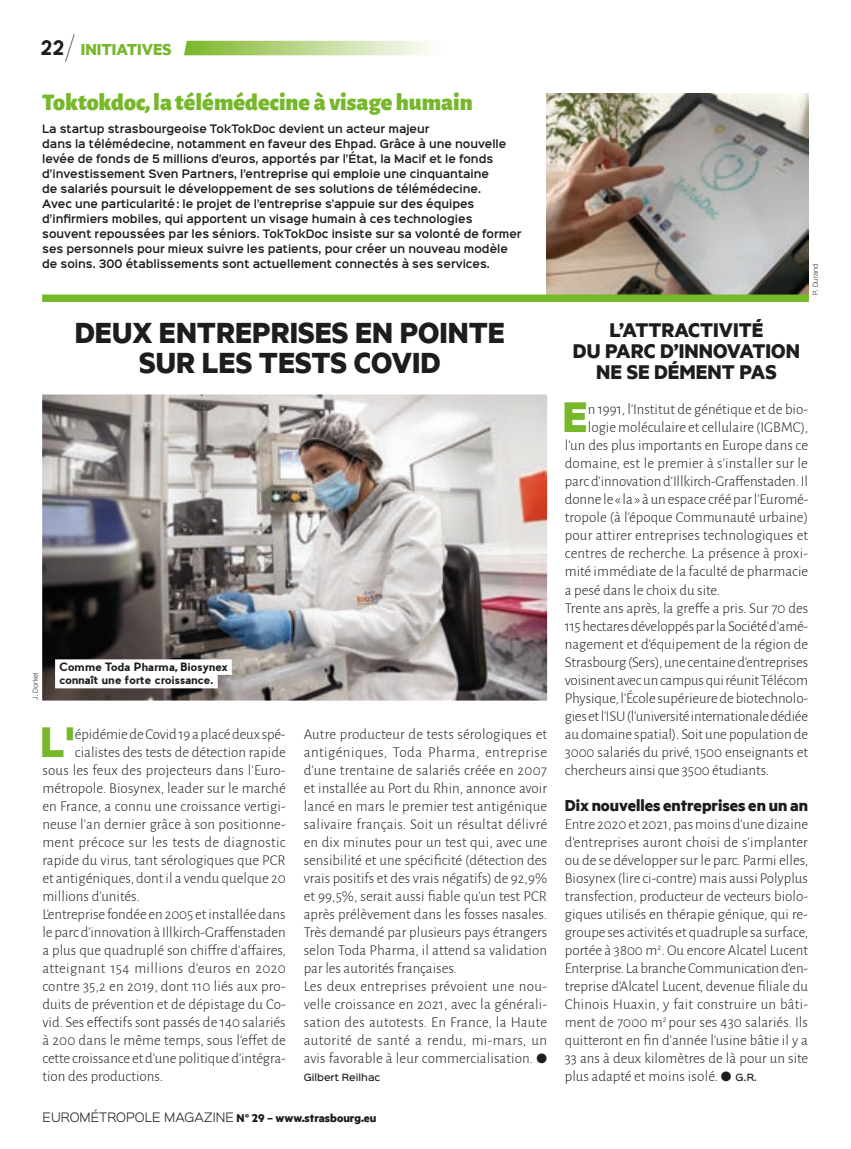
<style>
.page{position:relative;width:851px;height:1149px;background:#fff}
.page>*{position:absolute;margin:0;border:0;box-sizing:border-box;transform-origin:0 0}
.t1{font:700 48.6px "Metric";color:#76b82a}
.t2{font:700 33px/30px "Metric";color:#1d1d1b;text-align:center}
.t3{font:900 24px "Alegreya Sans";color:#76b82a}
.t4{font:700 22.5px/21px "Metric";color:#1d1d1b;text-align:center}
.t5{font:700 18px "Metric";letter-spacing:-.005em;color:#1d1d1b}
.t6{font:700 18px "Metric";color:#76b82a}
.t7{font:300 15px/18px "Alegreya Sans";color:#1d1d1b}
.t8{font:300 15px "Alegreya Sans";letter-spacing:.02em;color:#1d1d1b}
.t9{font:300 15px "Alegreya Sans";letter-spacing:.025em;color:#1d1d1b}
.t10{font:700 12.75px "Metric";color:#1d1d1b}
.t11{font:700 11.25px/13.5px "Pier Sans";color:#1d1d1b}
.t12{font:600 10.5px/15px "Sinkin Sans 600";color:#1d1d1b;scale:.95 1}
.t13{font:500 9px "Sinkin Sans 500";color:#1d1d1b}
.t14{font:300 6px "Sinkin Sans 300";color:#1d1d1b}
.s1{font-family:"Pier Sans";font-size:19.5px;color:#1d1d1b}
.s2{font-family:"Sinkin Sans 100";font-weight:100;font-size:30px;color:#1d1d1b}
.s3{font-family:"Sinkin Sans 300";font-weight:300;font-size:11.7px}
.s4{font-family:"Sinkin Sans 500";font-weight:500;font-size:9px}
</style>
<div class="page">
<svg style="left:184px;top:41px;width:246px;height:14px;background:#bdd992"></svg>
<img style="left:546px;top:94px;width:262px;height:200px">
<div style="left:42px;top:294px;width:766px;height:8px;background:#76b82a"></div>
<img style="left:42px;top:394px;width:505px;height:306px">
<img style="left:59px;top:658px;width:198px;height:26px">
<div style="left:55px;top:659px;width:177px;height:15px;background:#fff"></div>
<div style="left:55px;top:672px;width:163px;height:16px;background:#fff"></div>
<p class="t6" style="left:40px;top:39px;width:133px"><span class="s1">22</span><span class="s2">/</span> INITIATIVES</p>
<h3 class="t3" style="left:42px;top:83px;width:432px">Toktokdoc, la télémédecine à visage humain</h3>
<p class="t12" style="left:42px;top:120px;width:506px">La startup strasbourgeoise TokTokDoc devient un acteur majeur<br>dans la télémédecine, notamment en faveur des Ehpad. Grâce à une nouvelle levée de fonds de 5 millions d’euros, apportés par l’État, la Macif et le fonds d’investissement Sven Partners, l’entreprise qui emploie une cinquantaine<br>de salariés poursuit le développement de ses solutions de télémédecine.<br>Avec une particularité : le projet de l’entreprise s’appuie sur des équipes d’infirmiers mobiles, qui apportent un visage humain à ces technologies souvent repoussées par les séniors. TokTokDoc insiste sur sa volonté de former ses personnels pour mieux suivre les patients, pour créer un nouveau modèle de soins. 300 établissements sont actuellement connectés à ses services.</p>
<h2 class="t2" style="left:75px;top:317px;width:431px">DEUX ENTREPRISES EN POINTE<br>SUR LES TESTS COVID</h2>
<p class="t14" style="left:31px;top:699px;width:29px;rotate:-90deg">J. Dorkel</p>
<p class="t11" style="left:59px;top:659px;width:170px">Comme Toda Pharma, Biosynex connaît une forte croissance.</p>
<h1 class="t1" style="left:40px;top:711px;width:36px">L'</h1>
<p class="t7" style="left:75px;top:724px;width:212px">épidémie de Covid 19 a placé deux spé-</p>
<p class="t7" style="left:75px;top:742px;width:212px">cialistes des tests de détection rapide</p>
<p class="t7" style="left:42px;top:760px;width:245px">sous les feux des projecteurs dans l’Euro-</p>
<p class="t7" style="left:42px;top:778px;width:245px">métropole. Biosynex, leader sur le marché</p>
<p class="t7" style="left:42px;top:796px;width:245px">en France, a connu une croissance vertigi-</p>
<p class="t7" style="left:42px;top:814px;width:245px">neuse l’an dernier grâce à son positionne-</p>
<p class="t8" style="left:42px;top:831px;width:245px">ment précoce sur les tests de diagnostic</p>
<p class="t7" style="left:42px;top:850px;width:245px">rapide du virus, tant sérologiques que PCR</p>
<p class="t7" style="left:42px;top:868px;width:245px">et antigéniques, dont il a vendu quelque 20</p>
<p class="t7" style="left:42px;top:886px;width:99px">millions d’unités.</p>
<p class="t7" style="left:42px;top:904px;width:245px">L’entreprise fondée en 2005 et installée dans</p>
<p class="t7" style="left:42px;top:922px;width:245px">le parc d’innovation à Illkirch-Graffenstaden</p>
<p class="t7" style="left:42px;top:940px;width:245px">a plus que quadruplé son chiffre d’affaires,</p>
<p class="t9" style="left:42px;top:957px;width:245px">atteignant 154 millions d’euros en 2020</p>
<p class="t7" style="left:42px;top:976px;width:245px">contre 35,2 en 2019, dont 110 liés aux pro-</p>
<p class="t7" style="left:42px;top:994px;width:245px">duits de prévention et de dépistage du Co-</p>
<p class="t7" style="left:42px;top:1012px;width:245px">vid. Ses effectifs sont passés de 140 salariés</p>
<p class="t7" style="left:42px;top:1030px;width:245px">à 200 dans le même temps, sous l’effet de</p>
<p class="t7" style="left:42px;top:1048px;width:245px">cette croissance et d’une politique d’intégra-</p>
<p class="t7" style="left:42px;top:1066px;width:122px">tion des productions.</p>
<p class="t7" style="left:304px;top:724px;width:245px">Autre producteur de tests sérologiques et antigéniques, Toda Pharma, entreprise d’une trentaine de salariés créée en 2007 et installée au Port du Rhin, annonce avoir lancé en mars le premier test antigénique salivaire français. Soit un résultat délivré en dix minutes pour un test qui, avec une sensibilité et une spécificité (détection des vrais positifs et des vrais négatifs) de 92,9% et 99,5%, serait aussi fiable qu’un test PCR après prélèvement dans les fosses nasales.<br>Très demandé par plusieurs pays étrangers selon Toda Pharma, il attend sa validation par les autorités françaises.<br>Les deux entreprises prévoient une nou&shy;velle croissance en 2021, avec la générali&shy;sation des autotests. En France, la Haute autorité de santé a rendu, mi-mars, un avis favorable à leur commercialisation. ●</p>
<p class="t13" style="left:304px;top:1069px;width:78px">Gilbert Reilhac</p>
<p class="t10" style="left:43px;top:1109px;width:335px"><span class="s3">EUROMÉTROPOLE MAGAZINE</span> N° 29 – www.strasbourg.eu</p>
<p class="t14" style="left:810px;top:294px;width:33px;rotate:-90deg">P. Durand</p>
<h3 class="t4" style="left:573px;top:318px;width:228px">L’ATTRACTIVITÉ<br>DU PARC D’INNOVATION<br>NE SE DÉMENT PAS</h3>
<h1 class="t1" style="left:562px;top:387px;width:27px">E</h1>
<p class="t7" style="left:587px;top:400px;width:222px">n 1991, l’Institut de génétique et de bio-</p>
<p class="t7" style="left:587px;top:418px;width:222px">logie moléculaire et cellulaire (IGBMC),</p>
<p class="t7" style="left:564px;top:436px;width:245px">l’un des plus importants en Europe dans ce</p>
<p class="t7" style="left:564px;top:454px;width:244px">domaine, est le premier à s’installer sur le</p>
<p class="t7" style="left:564px;top:472px;width:244px">parc d’innovation d’Illkirch-Graffenstaden. Il</p>
<p class="t7" style="left:564px;top:490px;width:245px">donne le « la » à un espace créé par l’Euromé-</p>
<p class="t7" style="left:564px;top:508px;width:244px">tropole (à l’époque Communauté urbaine)</p>
<p class="t7" style="left:564px;top:526px;width:245px">pour attirer entreprises technologiques et</p>
<p class="t7" style="left:564px;top:544px;width:245px">centres de recherche. La présence à proxi-</p>
<p class="t7" style="left:564px;top:562px;width:245px">mité immédiate de la faculté de pharmacie</p>
<p class="t7" style="left:564px;top:580px;width:157px">a pesé dans le choix du site.</p>
<p class="t7" style="left:564px;top:598px;width:245px">Trente ans après, la greffe a pris. Sur 70 des</p>
<p class="t7" style="left:564px;top:616px;width:245px">115 hectares développés par la Société d’amé-</p>
<p class="t7" style="left:564px;top:634px;width:245px">nagement et d’équipement de la région de</p>
<p class="t7" style="left:564px;top:652px;width:245px">Strasbourg (Sers), une centaine d’entreprises</p>
<p class="t7" style="left:564px;top:670px;width:244px">voisinent avec un campus qui réunit Télécom</p>
<p class="t7" style="left:564px;top:688px;width:245px">Physique, l’École supérieure de biotechnolo-</p>
<p class="t7" style="left:564px;top:706px;width:245px">gies et l’ISU (l’université internationale dédiée</p>
<p class="t7" style="left:564px;top:724px;width:245px">au domaine spatial). Soit une population de</p>
<p class="t7" style="left:564px;top:742px;width:245px">3000 salariés du privé, 1500 enseignants et</p>
<p class="t7" style="left:564px;top:760px;width:206px">chercheurs ainsi que 3500 étudiants.</p>
<p class="t5" style="left:564px;top:793px;width:245px">Dix nouvelles entreprises en un an</p>
<p class="t7" style="left:564px;top:814px;width:245px;text-align:justify">Entre 2020 et 2021, pas moins d’une dizaine d’entreprises auront choisi de s’implanter ou de se développer sur le parc. Parmi elles, Biosynex (lire ci-contre) mais aussi Polyplus transfection, producteur de vecteurs biolo&shy;giques utilisés en thérapie génique, qui re&shy;groupe ses activités et quadruple sa surface, portée à 3800 m<sup>2</sup>. Ou encore Alcatel Lucent Enterprise. La branche Communication d’en&shy;treprise d’Alcatel Lucent, devenue filiale du Chinois Huaxin, y fait construire un bâti&shy;ment de 7000 m<sup>2</sup> pour ses 430 salariés. Ils quitteront en fin d’année l’usine bâtie il y a 33 ans à deux kilomètres de là pour un site plus adapté et moins isolé. ● <span class="s4">G.R.</span></p>
</div>
